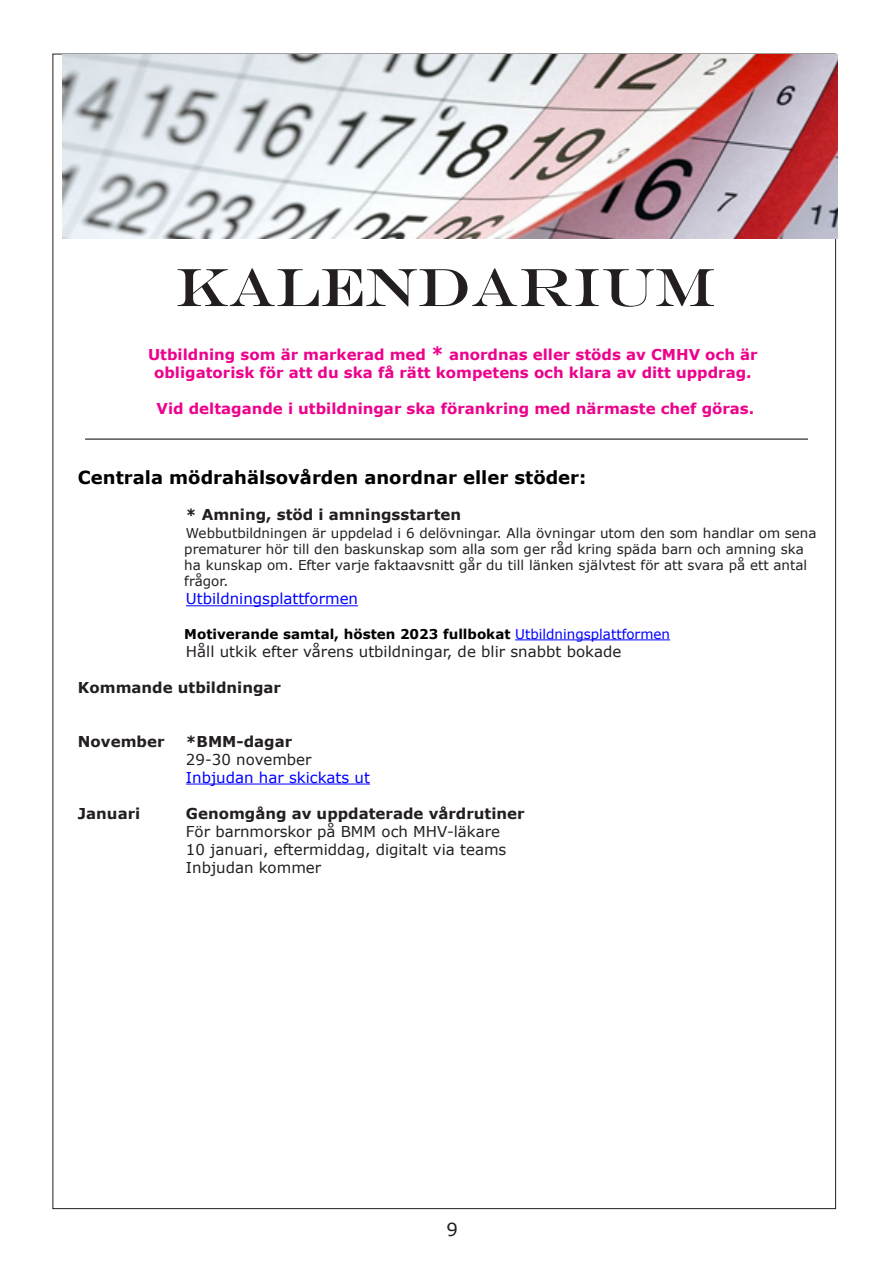
<style>
.page{position:relative;width:893px;height:1263px;background:#fff}
.page>*{position:absolute;margin:0;border:0;box-sizing:border-box;transform-origin:0 0}
.t1{font:54px "Engravers";color:#231f20}
.t2{font:700 18px "Verdana";color:#000}
.t3{font:18px "Verdana";color:#231f20}
.t4{font:700 15px/18px "Verdana";color:#ed028c;text-align:center}
.t5{font:700 15px/18px "Verdana";color:#231f20}
.t6{font:15px "Verdana";color:#231f20}
.t7{font:15px "Verdana";color:#00f}
.t8{font:13.5px/16.2px "Verdana";color:#231f20}
.t9{font:700 13.5px "Verdana";color:#000}
.s1{font-size:18px}
.s2{font-weight:400;color:#00f}
.s3{font-weight:400}
</style>
<div class="page">
<img style="left:62px;top:54px;width:775px;height:184px">
<hr style="left:85px;top:439px;width:723px;height:1px;background:#000">
<hr style="left:186px;top:605px;width:172px;height:1px;background:#00f">
<hr style="left:515px;top:639px;width:155px;height:1px;background:#00f">
<hr style="left:186px;top:783px;width:184px;height:1px;background:#00f">
<p class="t1" style="left:175px;top:255px;width:542px">KALENDARIUM</p>
<p class="t4" style="left:148px;top:345px;width:611px">Utbildning som är markerad med <span class="s1">*</span> anordnas eller stöds av CMHV och är obligatorisk för att du ska få rätt kompetens och klara av ditt uppdrag.</p>
<p class="t4" style="left:157px;top:399px;width:599px">Vid deltagande i utbildningar ska förankring med närmaste chef göras.</p>
<p class="t2" style="left:78px;top:465px;width:510px">Centrala mödrahälsovården anordnar eller stöder:</p>
<p class="t5" style="left:186px;top:505px;width:277px">* Amning, stöd i amningsstarten</p>
<p class="t8" style="left:186px;top:525px;width:632px">Webbutbildningen är uppdelad i 6 delövningar. Alla övningar utom den som handlar om sena</p>
<p class="t8" style="left:184px;top:541px;width:621px">prematurer hör till den baskunskap som alla som ger råd kring späda barn och amning ska</p>
<p class="t8" style="left:184px;top:557px;width:624px">ha kunskap om. Efter varje faktaavsnitt går du till länken självtest för att svara på ett antal frågor.</p>
<p class="t7" style="left:186px;top:589px;width:174px">Utbildningsplattformen</p>
<p class="t9" style="left:184px;top:624px;width:487px">Motiverande samtal, hösten 2023 fullbokat <span class="s2">Utbildningsplattformen</span></p>
<p class="t6" style="left:186px;top:641px;width:437px">Håll utkik efter vårens utbildningar, de blir snabbt bokade</p>
<p class="t5" style="left:78px;top:678px;width:205px">Kommande utbildningar</p>
<p class="t5" style="left:78px;top:732px;width:88px">November</p>
<p class="t5" style="left:186px;top:732px;width:108px">*BMM-dagar</p>
<p class="t6" style="left:186px;top:749px;width:127px">29-30 november</p>
<p class="t7" style="left:186px;top:767px;width:186px">Inbjudan har skickats ut</p>
<p class="t5" style="left:78px;top:804px;width:64px">Januari</p>
<p class="t5" style="left:186px;top:804px;width:340px">Genomgång av uppdaterade vårdrutiner<br><span class="s3">För barnmorskor på BMM och MHV-läkare</span></p>
<p class="t6" style="left:186px;top:839px;width:322px">10 januari, eftermiddag, digitalt via teams</p>
<p class="t6" style="left:186px;top:857px;width:137px">Inbjudan kommer</p>
<h2 class="t3" style="left:446px;top:1217px;width:13px">9</h2>
</div>
